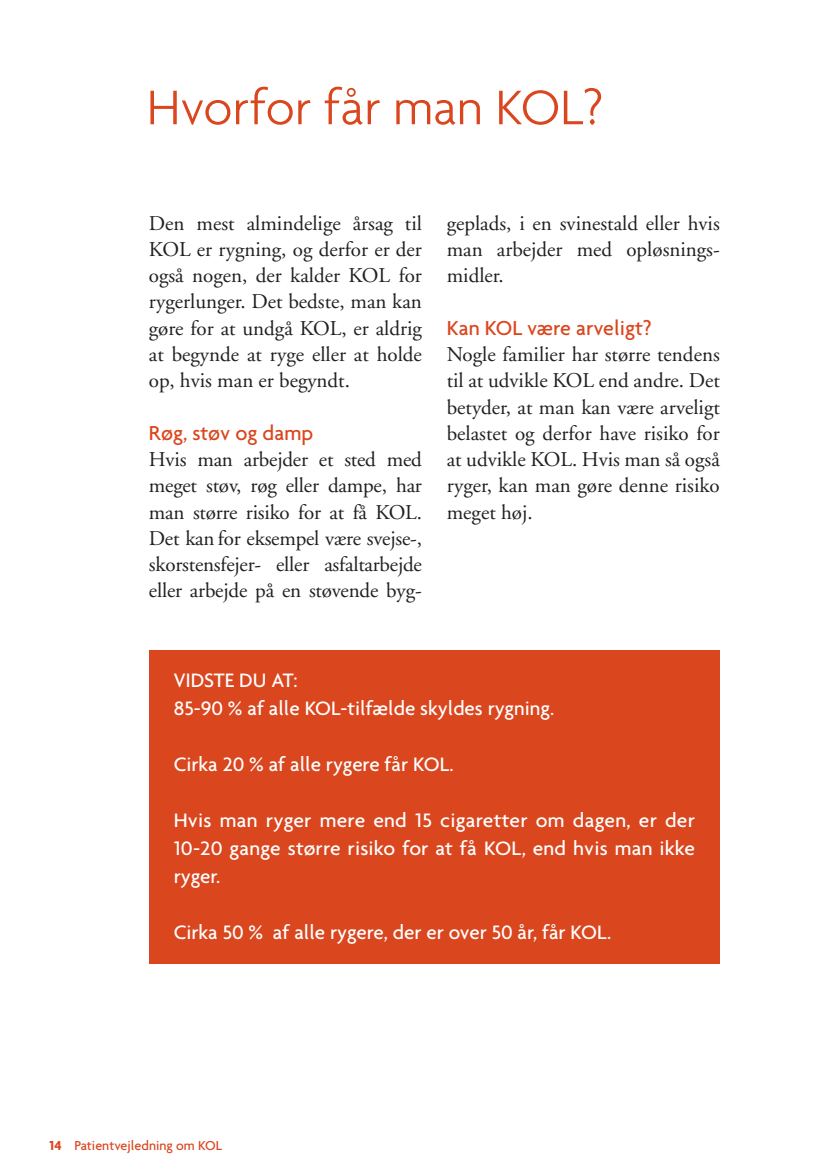
<style>
.page{position:relative;width:834px;height:1176px;background:#fff}
.page>*{position:absolute;margin:0;border:0;box-sizing:border-box;transform-origin:0 0}
.t1{font:300 52.5px "Agenda";color:#da461e}
.t2{font:500 21.88px "Agenda";color:#da461e}
.t3{font:21px/26.2px "Adobe Garamond";color:#231f20;text-align:justify}
.t4{font:500 21px/28px "Agenda";color:#fff}
.t5{font:500 14px "Agenda";color:#da461e}
.s1{font-weight:700}
</style>
<div class="page">
<div style="left:149px;top:650px;width:570px;height:313px;background:#da461e"></div>
<h1 class="t1" style="left:147px;top:86px;width:458px">Hvorfor får man KOL?</h1>
<p class="t3" style="left:149px;top:212px;width:274px">Den mest almindelige årsag til KOL er rygning, og derfor er der også nogen, der kalder KOL for rygerlunger. Det bedste, man kan gøre for at undgå KOL, er aldrig at begynde at ryge eller at holde op, hvis man er begyndt.</p>
<p class="t2" style="left:149px;top:424px;width:166px">Røg, støv og damp</p>
<p class="t3" style="left:149px;top:448px;width:274px">Hvis man arbejder et sted med meget støv, røg eller dampe, har man større risiko for at få KOL.<br>Det kan for eksempel være svejse-, skorstensfejer- eller asfaltarbejde eller arbejde på en støvende byg-</p>
<p class="t3" style="left:446px;top:212px;width:274px">geplads, i en svinestald eller hvis man arbejder med opløsnings&shy;midler.</p>
<p class="t2" style="left:446px;top:319px;width:206px">Kan KOL være arveligt?</p>
<p class="t3" style="left:446px;top:343px;width:274px">Nogle familier har større tendens til at udvikle KOL end andre. Det betyder, at man kan være arveligt belastet og derfor have risiko for at udvikle KOL. Hvis man så også ryger, kan man gøre denne risiko meget høj.</p>
<p class="t4" style="left:174px;top:668px;width:382px">VIDSTE DU AT:<br>85-90 % af alle KOL-tilfælde skyldes rygning.</p>
<p class="t4" style="left:174px;top:752px;width:281px">Cirka 20 % af alle rygere får KOL.</p>
<p class="t4" style="left:174px;top:808px;width:522px;text-align:justify">Hvis man ryger mere end 15 cigaretter om dagen, er der 10-20 gange større risiko for at få KOL, end hvis man ikke ryger.</p>
<p class="t4" style="left:174px;top:920px;width:439px">Cirka 50 % af alle rygere, der er over 50 år, får KOL.</p>
<p class="t5" style="left:50px;top:1139px;width:174px"><span class="s1">14</span> Patientvejledning om KOL</p>
</div>
